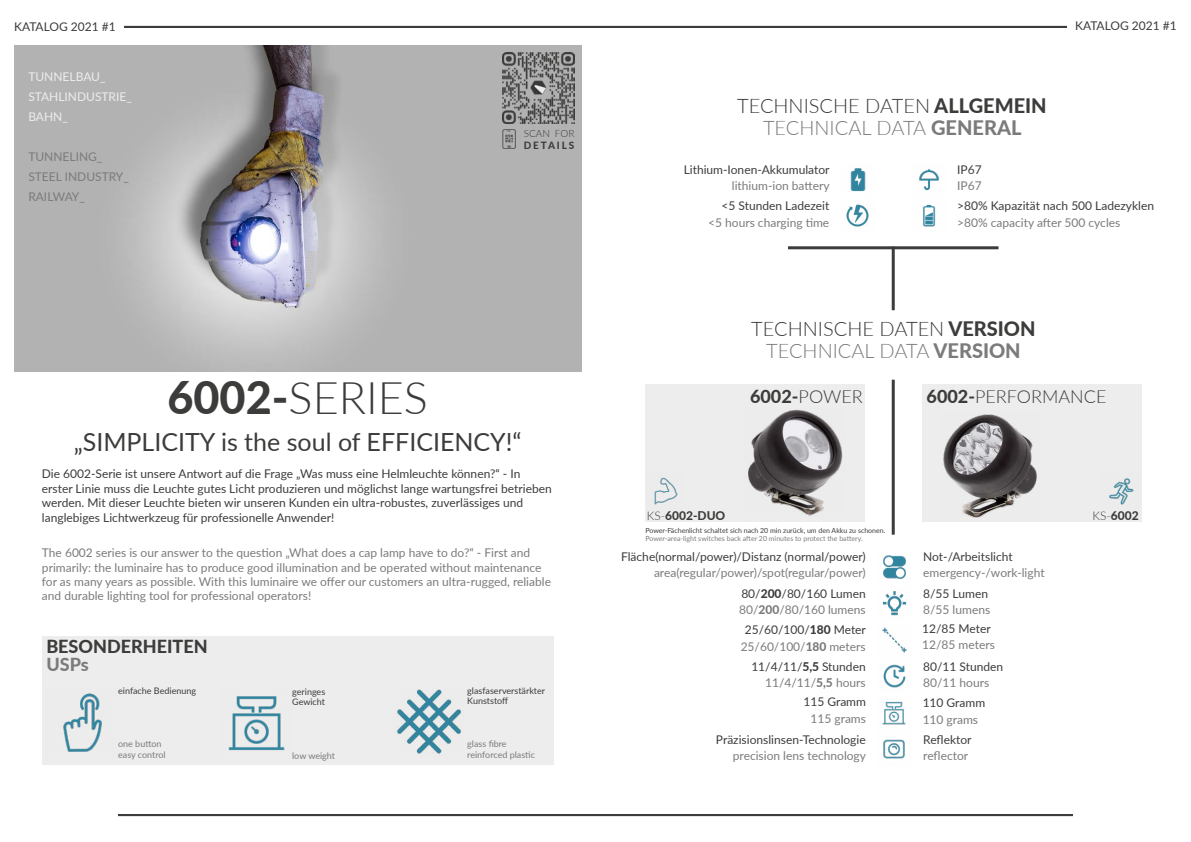
<style>
.page{position:relative;width:1191px;height:842px;background:#fff}
.page>*{position:absolute;margin:0;border:0;box-sizing:border-box;transform-origin:0 0}
.t1{font:300 45px "Lato";color:#3c3c3b}
.t2{font:25px "Lato";color:#3c3c3b}
.t3{font:300 20px/21.3px "Lato";color:#3c3c3b;text-align:center}
.t4{font:800 18px "Lato";color:#3c3c3b}
.t5{font:300 18px "Lato";color:#3c3c3b}
.t6{font:800 18px "Lato";color:#7c7b7b}
.t7{font:12px/14.4px "Lato";color:#7c7b7b}
.t8{font:12px/14.4px "Lato";color:#3c3c3b}
.t9{font:12px/20px "Lato";color:#ededed}
.t10{font:800 12px "Lato";color:#3c3c3b}
.t11{font:300 10px "Lato";color:#3c3c3b}
.t12{font:800 10px "Lato";letter-spacing:.185em;color:#3c3c3b}
.t13{font:9px/10.8px "Lato";color:#3c3c3b}
.t14{font:9px/10.8px "Lato";color:#7c7b7b}
.t15{font:7px "Lato";color:#3c3c3b}
.t16{font:7px "Lato";color:#7c7b7b}
.s1{font-weight:800}
.s2{color:#7c7b7b}
.s3{font-weight:800;color:#7c7b7b}
.s4{font-weight:300}
.s5{color:#3c3c3b}
.s6{font-weight:800;color:#3c3c3b}
</style>
<div class="page">
<hr style="left:118px;top:814px;width:955px;height:2px;background:#3c3c3b">
<hr style="left:124px;top:26px;width:943px;height:2px;background:#3c3c3b">
<div style="left:42px;top:636px;width:511px;height:129px;background:#ededed"></div>
<img style="left:397px;top:689px;width:64px;height:65px">
<div style="left:922px;top:384px;width:219px;height:138px;background:#ededed"></div>
<div style="left:645px;top:384px;width:219px;height:138px;background:#ededed"></div>
<img style="left:850px;top:168px;width:16px;height:24px">
<img style="left:846px;top:204px;width:23px;height:23px">
<img style="left:922px;top:204px;width:14px;height:23px">
<img style="left:919px;top:169px;width:20px;height:22px">
<img style="left:943px;top:414px;width:94px;height:104px">
<img style="left:748px;top:409px;width:95px;height:107px">
<img style="left:228px;top:696px;width:57px;height:55px">
<img style="left:63px;top:693px;width:39px;height:59px">
<img style="left:883px;top:555px;width:23px;height:24px">
<img style="left:883px;top:664px;width:23px;height:24px">
<img style="left:882px;top:627px;width:25px;height:26px">
<img style="left:882px;top:591px;width:25px;height:25px">
<img style="left:14px;top:45px;width:567px;height:326px">
<img style="left:883px;top:739px;width:22px;height:20px">
<hr style="left:788px;top:246px;width:210px;height:3px;background:#3c3c3b">
<hr style="left:891px;top:247px;width:3px;height:63px;background:#3c3c3b">
<hr style="left:891px;top:380px;width:3px;height:155px;background:#3c3c3b">
<img style="left:654px;top:477px;width:24px;height:28px">
<img style="left:1109px;top:478px;width:25px;height:27px">
<img style="left:882px;top:701px;width:24px;height:24px">
<img style="left:503px;top:52px;width:71px;height:72px">
<img style="left:503px;top:129px;width:18px;height:20px">
<p class="t8" style="left:14px;top:19px;width:103px">KATALOG 2021 #1</p>
<p class="t9" style="left:28px;top:66px;width:105px">TUNNELBAU_<br>STAHLINDUSTRIE_<br>BAHN_</p>
<p class="t7" style="left:28px;top:146px;width:102px;line-height:20px">TUNNELING_<br>STEEL INDUSTRY_<br>RAILWAY_</p>
<h1 class="t1" style="left:167px;top:367px;width:262px"><span class="s1">6002-</span>SERIES</h1>
<p class="t11" style="left:524px;top:126px;width:52px">SCAN FOR</p>
<p class="t12" style="left:524px;top:137px;width:52px">DETAILS</p>
<h2 class="t2" style="left:74px;top:424px;width:449px">„SIMPLICITY is the soul of EFFICIENCY!“</h2>
<p class="t8" style="left:42px;top:466px;width:511px">Die 6002-Serie ist unsere Antwort auf die Frage „Was muss eine Helmleuchte können?“ - In erster Linie muss die Leuchte gutes Licht produzieren und möglichst lange wartungsfrei betrieben werden. Mit dieser Leuchte bieten wir unseren Kunden ein ultra-robustes, zuverlässiges und langlebiges Lichtwerkzeug für professionelle Anwender!</p>
<p class="t7" style="left:42px;top:545px;width:510px">The 6002 series is our answer to the question „What does a cap lamp have to do?“ - First and primarily: the luminaire has to produce good illumination and be operated without maintenance for as many years as possible. With this luminaire we offer our customers an ultra-rugged, reliable and durable lighting tool for professional operators!</p>
<h3 class="t4" style="left:46px;top:633px;width:163px">BESONDERHEITEN</h3>
<h3 class="t6" style="left:46px;top:651px;width:44px">USPs</h3>
<p class="t13" style="left:118px;top:685px;width:80px">einfache Bedienung</p>
<p class="t14" style="left:118px;top:738px;width:49px">one button easy control</p>
<p class="t13" style="left:292px;top:685px;width:35px">geringes<br>Gewicht</p>
<p class="t14" style="left:292px;top:750px;width:44px">low weight</p>
<p class="t13" style="left:467px;top:685px;width:79px">glasfaserverstärkter<br>Kunststoff</p>
<p class="t14" style="left:467px;top:738px;width:69px">glass fibre reinforced plastic</p>
<h3 class="t3" style="left:737px;top:95px;width:311px">TECHNISCHE DATEN <span class="s1">ALLGEMEIN<br></span><span class="s2">TECHNICAL DATA</span> <span class="s3">GENERAL</span></h3>
<p class="t8" style="left:683px;top:162px;width:147px">Lithium-Ionen-Akkumulator</p>
<p class="t7" style="left:732px;top:178px;width:99px">lithium-ion battery</p>
<p class="t8" style="left:957px;top:162px;width:26px">IP67</p>
<p class="t7" style="left:957px;top:178px;width:26px">IP67</p>
<p class="t8" style="left:1075px;top:18px;width:103px">KATALOG 2021 #1</p>
<p class="t8" style="left:721px;top:198px;width:109px">&lt;5 Stunden Ladezeit</p>
<p class="t7" style="left:708px;top:215px;width:123px">&lt;5 hours charging time</p>
<p class="t8" style="left:957px;top:198px;width:198px">&gt;80% Kapazität nach 500 Ladezyklen</p>
<p class="t7" style="left:957px;top:215px;width:165px">&gt;80% capacity after 500 cycles</p>
<h3 class="t3" style="left:751px;top:318px;width:286px">TECHNISCHE DATEN <span class="s1">VERSION<br></span><span class="s2">TECHNICAL DATA</span> <span class="s3">VERSION</span></h3>
<h3 class="t4" style="left:750px;top:383px;width:114px">6002-<span class="s4">POWER</span></h3>
<h3 class="t5" style="left:926px;top:384px;width:181px"><span class="s1">6002-</span>PERFORMANCE</h3>
<p class="t10" style="left:647px;top:507px;width:80px"><span class="s4">KS-</span>6002-DUO</p>
<p class="t10" style="left:1092px;top:507px;width:48px"><span class="s4">KS-</span>6002</p>
<p class="t15" style="left:645px;top:525px;width:241px">Power-Fächenlicht schaltet sich nach 20 min zurück, um den Akku zu schonen.</p>
<p class="t16" style="left:645px;top:533px;width:219px">Power-area-light switches back after 20 minutes to protect the battery.</p>
<p class="t8" style="left:621px;top:549px;width:246px">Fläche(normal/power)/Distanz (normal/power)</p>
<p class="t8" style="left:923px;top:549px;width:91px">Not-/Arbeitslicht</p>
<p class="t7" style="left:654px;top:565px;width:213px">area(regular/power)/spot(regular/power)</p>
<p class="t7" style="left:923px;top:565px;width:123px">emergency-/work-light</p>
<p class="t8" style="left:741px;top:586px;width:126px">80/<span class="s1">200</span>/80/160 Lumen</p>
<p class="t8" style="left:923px;top:586px;width:66px">8/55 Lumen</p>
<p class="t7" style="left:739px;top:602px;width:128px">80/<span class="s1">200</span>/80/160 lumens</p>
<p class="t7" style="left:923px;top:602px;width:68px">8/55 lumens</p>
<p class="t7" style="left:740px;top:621px;width:127px;line-height:16.3px;text-align:center"><span class="s5">25/60/100/</span><span class="s6">180</span> <span class="s5">Meter<br></span>25/60/100/<span class="s1">180</span> meters</p>
<p class="t8" style="left:751px;top:659px;width:116px">11/4/11/<span class="s1">5,5</span> Stunden</p>
<p class="t8" style="left:922px;top:621px;width:70px">12/85 Meter</p>
<p class="t7" style="left:922px;top:637px;width:74px">12/85 meters</p>
<p class="t8" style="left:923px;top:659px;width:82px">80/11 Stunden</p>
<p class="t7" style="left:765px;top:675px;width:102px">11/4/11/<span class="s1">5,5</span> hours</p>
<p class="t7" style="left:923px;top:675px;width:68px">80/11 hours</p>
<p class="t8" style="left:803px;top:694px;width:64px">115 Gramm</p>
<p class="t8" style="left:922px;top:695px;width:64px">110 Gramm</p>
<p class="t7" style="left:810px;top:711px;width:57px">115 grams</p>
<p class="t7" style="left:922px;top:712px;width:57px">110 grams</p>
<p class="t8" style="left:716px;top:732px;width:151px">Präzisionslinsen-Technologie</p>
<p class="t8" style="left:923px;top:732px;width:50px">Reflektor</p>
<p class="t7" style="left:733px;top:748px;width:135px">precision lens technology</p>
<p class="t7" style="left:923px;top:748px;width:46px">reflector</p>
</div>
